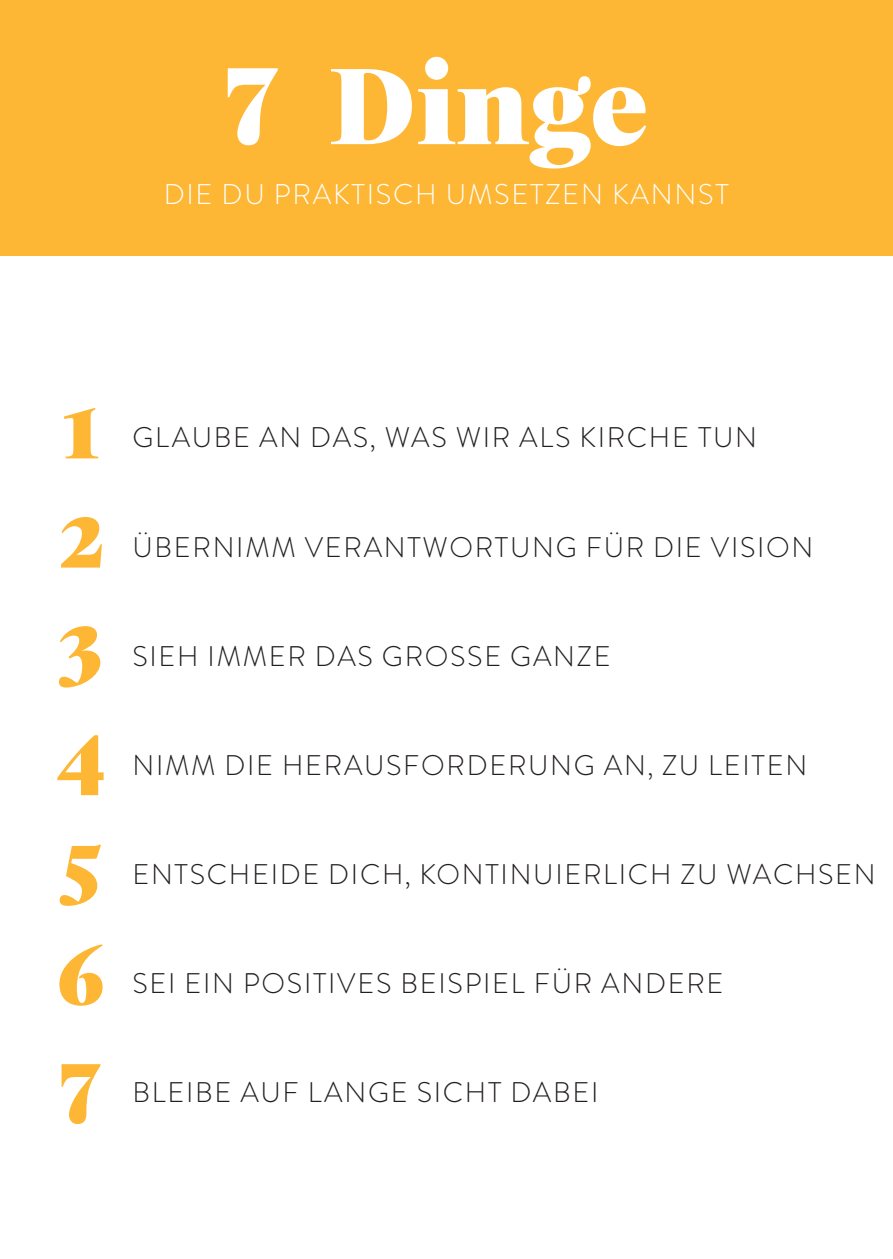
<style>
.page{position:relative;width:893px;height:1259px;background:#fff}
.page>*{position:absolute;margin:0;border:0;box-sizing:border-box;transform-origin:0 0}
.t1{font:900 123px "FS Neruda Trial";letter-spacing:-.015em;color:#fff}
.t2{font:900 95.7px/109.2px "FS Neruda Trial";color:#fdb735;text-align:justify}
.t3{font:300 28.5px "Brandon Grotesque";letter-spacing:.06em;color:#231f20}
.t4{font:300 28.5px "Brandon Grotesque";letter-spacing:.06em;color:#fff}
</style>
<div class="page">
<div style="left:0;top:0;width:893px;height:255px;background:#fdb735"></div>
<h1 class="t1" style="left:329px;top:57px;width:321px">Dinge</h1>
<p class="t4" style="left:164px;top:175px;width:129px">DIE DU PRAKT</p>
<p class="t4" style="left:367px;top:175px;width:266px">ISCH UMSETZEN KANNST</p>
<h1 class="t1" style="left:225px;top:44px;width:56px">7</h1>
<h2 class="t2" style="left:55px;top:379px;width:53px">1<br>2<br>3<br>4<br>5<br>6</h2>
<h2 class="t2" style="left:60px;top:1034px;width:44px">7</h2>
<p class="t3" style="left:132px;top:418px;width:41px">GLAU</p>
<p class="t3" style="left:214px;top:418px;width:116px">BEAN DAS</p>
<p class="t3" style="left:370px;top:418px;width:168px">, WAS WIR ALS</p>
<p class="t3" style="left:579px;top:418px;width:139px">KIRCHE TUN</p>
<p class="t3" style="left:132px;top:527px;width:61px">ÜBERN</p>
<p class="t3" style="left:236px;top:527px;width:109px">IMM VERANT</p>
<p class="t3" style="left:423px;top:527px;width:72px">WORTUN</p>
<p class="t3" style="left:556px;top:527px;width:253px">G FÜR DIE VISION</p>
<p class="t3" style="left:132px;top:636px;width:202px">SIEH IMMER DAS</p>
<p class="t3" style="left:382px;top:636px;width:86px">GROSSE</p>
<p class="t3" style="left:510px;top:636px;width:97px">GANZE</p>
<p class="t3" style="left:132px;top:745px;width:193px">NIMM DIE HERAUS</p>
<p class="t3" style="left:403px;top:745px;width:65px">FORDERUN</p>
<p class="t3" style="left:574px;top:745px;width:235px">G AN, ZU LEITEN</p>
<p class="t3" style="left:132px;top:854px;width:19px">ENTS</p>
<p class="t3" style="left:207px;top:854px;width:376px">CHEIDE DICH, KONTINU IERL</p>
<p class="t3" style="left:619px;top:854px;width:219px">ICH ZU WACHSEN</p>
<p class="t3" style="left:132px;top:963px;width:490px">SEI EIN POSITIVES BEISPIEL FÜR ANDERE</p>
<p class="t3" style="left:132px;top:1073px;width:194px">BLEIBE AUF LAN</p>
<p class="t3" style="left:368px;top:1073px;width:232px">GE SICHT DABEI</p>
</div>
